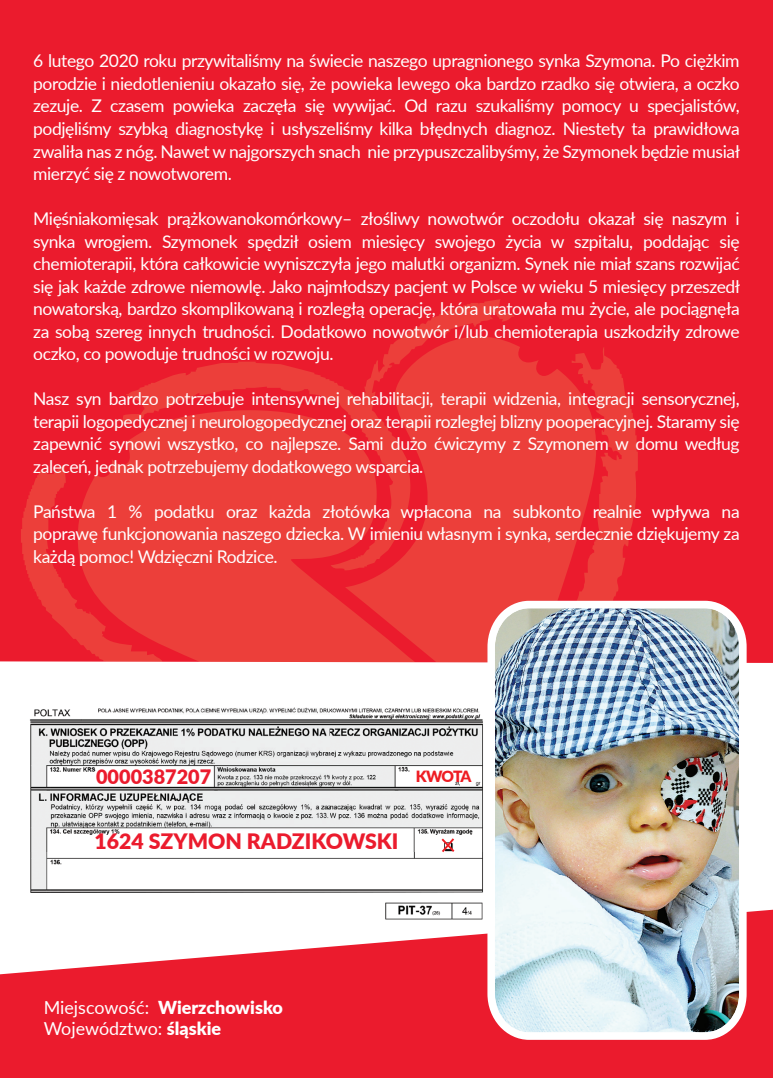
<style>
.page{position:relative;width:773px;height:1078px;background:#fff}
.page>*{position:absolute;margin:0;border:0;box-sizing:border-box;transform-origin:0 0}
.t1{font:900 21.25px "Lato";color:#eb1b2d}
.t2{font:900 19.75px "Lato";color:#eb1b2d}
.t3{font:18px/21.5px "Lato";color:#fff}
.t4{font:17.5px/22.5px "Lato";letter-spacing:-.025em;color:#fff;text-align:justify}
.t5{font:900 15.5px "Lato";letter-spacing:-.07em;color:#ee1d23}
.s1{font-weight:900}
</style>
<div class="page">
<div style="left:0;top:0;width:772px;height:785px;background:#eb1b2d"></div>
<svg style="left:21px;top:299px;width:616px;height:362px;fill:#eb3d39"></svg>
<svg style="left:78px;top:410px;width:337px;height:251px;fill:#ec3f3a"></svg>
<div style="left:0;top:661px;width:772px;height:124px;background:#fff"></div>
<svg style="left:0;top:909px;width:772px;height:168px;fill:#eb1b2d"></svg>
<img style="left:487px;top:600px;width:259px;height:439px">
<img style="left:18px;top:704px;width:484px;height:221px">
<svg style="left:441px;top:838px;width:13px;height:14px"></svg>
<p class="t4" style="left:33px;top:49px;width:708px">6 lutego 2020 roku przywitaliśmy na świecie naszego upragnionego synka Szymona. Po ciężkim porodzie i niedotlenieniu okazało się, że powieka lewego oka bardzo rzadko się otwiera, a oczko zezuje. Z czasem powieka zaczęła się wywijać. Od razu szukaliśmy pomocy u specjalistów, podjęliśmy szybką diagnostykę i usłyszeliśmy kilka błędnych diagnoz. Niestety ta prawidłowa zwaliła nas z nóg. Nawet w najgorszych snach nie przypuszczalibyśmy, że Szymonek będzie musiał mierzyć się z nowotworem.</p>
<p class="t4" style="left:33px;top:207px;width:708px">Mięśniakomięsak prążkowanokomórkowy– złośliwy nowotwór oczodołu okazał się naszym i synka wrogiem. Szymonek spędził osiem miesięcy swojego życia w szpitalu, poddając się chemioterapii, która całkowicie wyniszczyła jego malutki organizm. Synek nie miał szans rozwijać się jak każde zdrowe niemowlę. Jako najmłodszy pacjent w Polsce w wieku 5 miesięcy przeszedł nowatorską, bardzo skomplikowaną i rozległą operację, która uratowała mu życie, ale pociągnęła za sobą szereg innych trudności. Dodatkowo nowotwór i/lub chemioterapia uszkodziły zdrowe oczko, co powoduje trudności w rozwoju.</p>
<p class="t4" style="left:33px;top:387px;width:708px">Nasz syn bardzo potrzebuje intensywnej rehabilitacji, terapii widzenia, integracji sensorycznej, terapii logopedycznej i neurologopedycznej oraz terapii rozległej blizny pooperacyjnej. Staramy się zapewnić synowi wszystko, co najlepsze. Sami dużo ćwiczymy z Szymonem w domu według zaleceń, jednak potrzebujemy dodatkowego wsparcia.</p>
<p class="t4" style="left:33px;top:499px;width:708px">Państwa 1 % podatku oraz każda złotówka wpłacona na subkonto realnie wpływa na poprawę funkcjonowania naszego dziecka. W imieniu własnym i synka, serdecznie dziękujemy za każdą pomoc! Wdzięczni Rodzice.</p>
<p class="t2" style="left:96px;top:761px;width:117px">0000387207</p>
<p class="t5" style="left:416px;top:764px;width:57px">KWOTA</p>
<p class="t1" style="left:95px;top:825px;width:305px">1624 SZYMON RADZIKOWSKI</p>
<p class="t3" style="left:44px;top:995px;width:241px">Miejscowość: <span class="s1">Wierzchowisko<br></span>Województwo: <span class="s1">śląskie</span></p>
</div>
